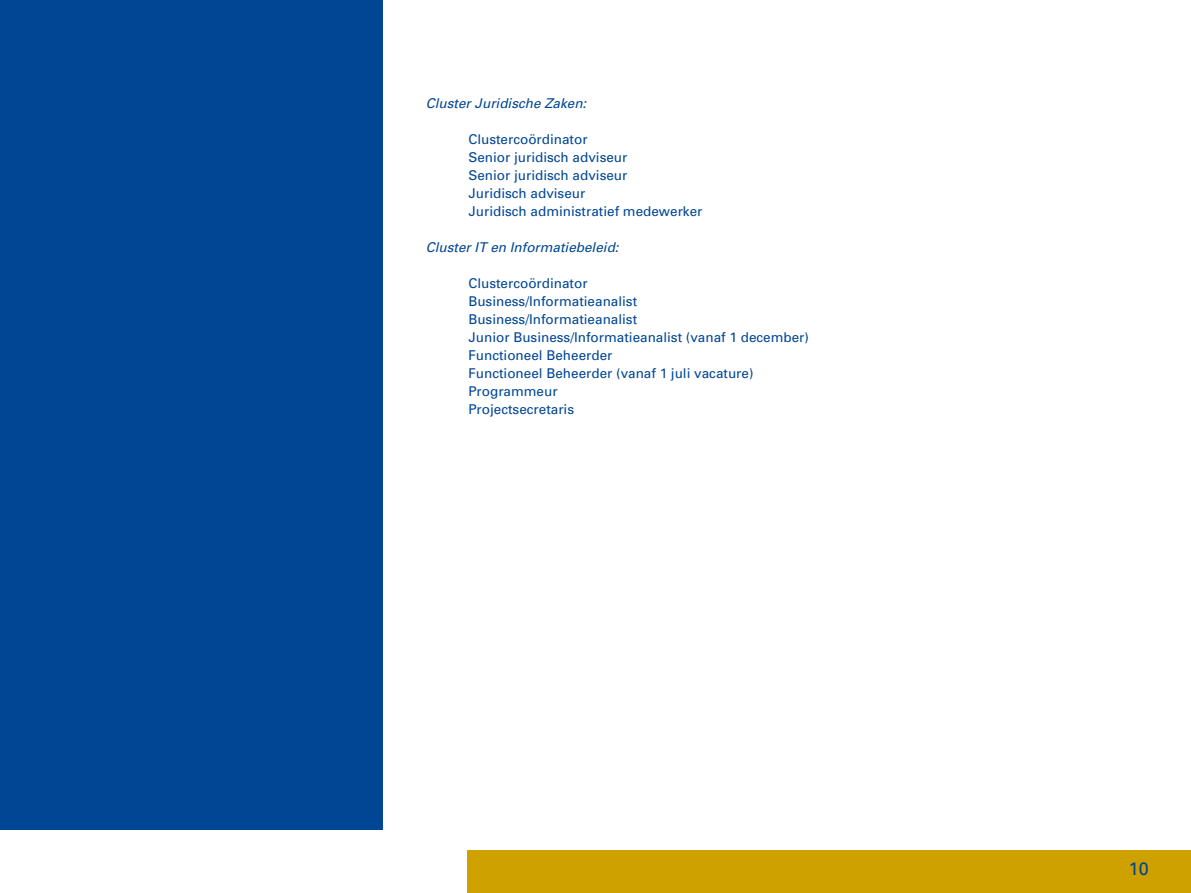
<style>
.page{position:relative;width:1191px;height:893px;background:#fff}
.page>*{position:absolute;margin:0;border:0;box-sizing:border-box;transform-origin:0 0}
.t1{font:18px "Univers";color:#014694}
.Broodtekst{font:13.5px "Univers";color:#014694}
.Subkop{font:italic 13.5px "Univers";color:#014694}
</style>
<div class="page">
<div style="left:467px;top:850px;width:724px;height:43px;background:#cea100"></div>
<div style="left:0;top:0;width:383px;height:829px;background:#014694"></div>
<p class="Subkop" style="left:426px;top:95px;width:162px">Cluster Juridische Zaken:</p>
<p class="Broodtekst" style="left:468px;top:131px;width:121px">Clustercoördinator</p>
<p class="Broodtekst" style="left:468px;top:149px;width:161px">Senior juridisch adviseur</p>
<p class="Broodtekst" style="left:468px;top:167px;width:161px">Senior juridisch adviseur</p>
<p class="Broodtekst" style="left:468px;top:185px;width:119px">Juridisch adviseur</p>
<p class="Broodtekst" style="left:468px;top:203px;width:236px">Juridisch administratief medewerker</p>
<p class="Subkop" style="left:426px;top:239px;width:194px">Cluster IT en Informatiebeleid:</p>
<p class="Broodtekst" style="left:468px;top:275px;width:121px">Clustercoördinator</p>
<p class="Broodtekst" style="left:468px;top:293px;width:170px">Business/Informatieanalist</p>
<p class="Broodtekst" style="left:468px;top:311px;width:170px">Business/Informatieanalist</p>
<p class="Broodtekst" style="left:468px;top:329px;width:342px">Junior Business/Informatieanalist (vanaf 1 december)</p>
<p class="Broodtekst" style="left:468px;top:347px;width:146px">Functioneel Beheerder</p>
<p class="Broodtekst" style="left:468px;top:365px;width:287px">Functioneel Beheerder (vanaf 1 juli vacature)</p>
<p class="Broodtekst" style="left:468px;top:383px;width:91px">Programmeur</p>
<p class="Broodtekst" style="left:468px;top:401px;width:107px">Projectsecretaris</p>
<h1 class="t1" style="left:1128px;top:858px;width:22px">10</h1>
</div>
